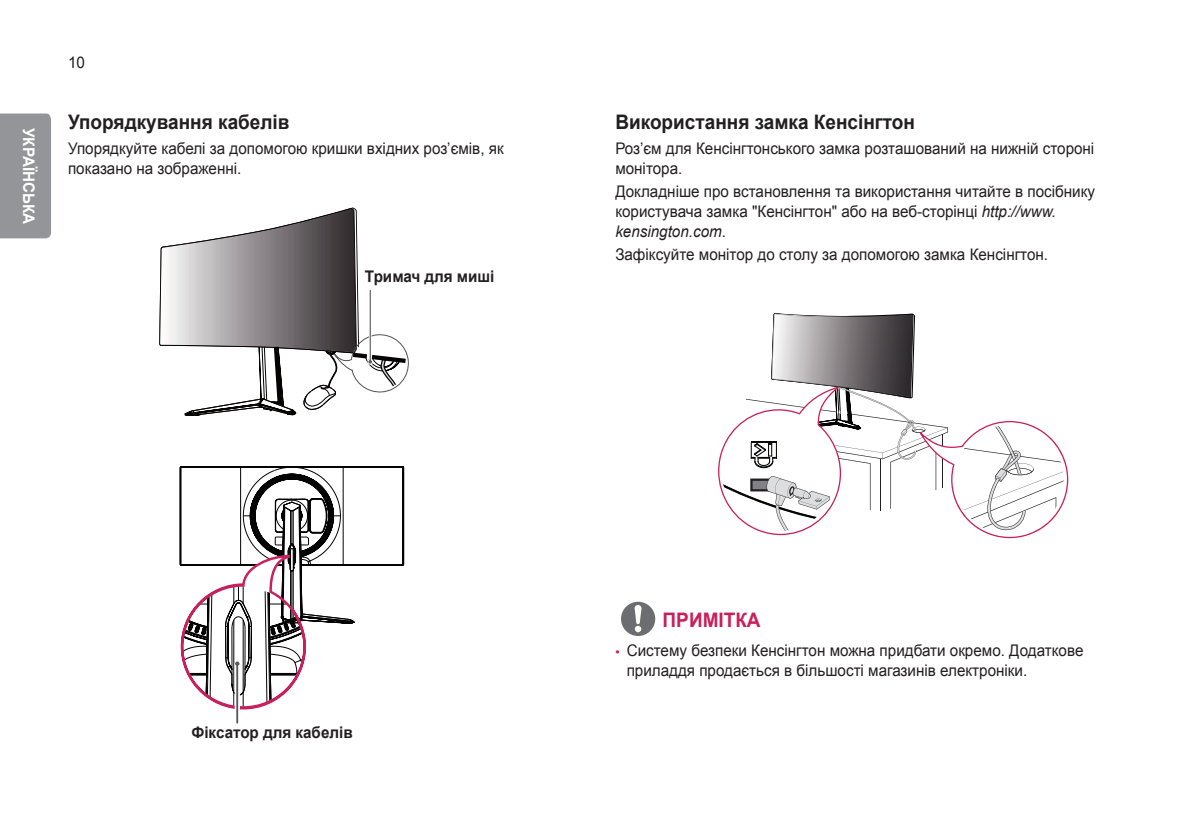
<style>
.page{position:relative;width:1191px;height:840px;background:#fff}
.page>*{position:absolute;margin:0;border:0;box-sizing:border-box;transform-origin:0 0}
.t1{font:700 20px "Arial";color:#231f20;scale:.95 1}
.t2{font:700 20px "Arial";color:#c8205d;scale:.95 1}
.t3{font:16px/20px "Arial";color:#231f20;scale:.95 1}
.t4{font:700 16px "Arial";color:#231f20;scale:.95 1}
.t5{font:700 16px "Arial";color:#fff;scale:.95 1}
.s1{font-style:italic}
.s2{font-family:"LG Smart";color:#c8205d}
</style>
<div class="page">
<div style="left:0;top:113px;width:51px;height:125px;background:#939598"></div>
<svg style="left:159px;top:207px;width:250px;height:208px"></svg>
<div style="left:235px;top:664px;width:5px;height:51px;background:#e3e3e3"></div>
<hr style="left:236px;top:665px;width:2px;height:57px;background:#57585a">
<svg style="left:180px;top:466px;width:224px;height:244px"></svg>
<svg style="left:718px;top:313px;width:351px;height:226px"></svg>
<img style="left:771px;top:313px;width:140px;height:84px">
<svg style="left:621px;top:601px;width:34px;height:34px"></svg>
<div style="left:635px;top:625px;width:6px;height:7px;background:#fff;border-radius:50%"></div>
<p class="t5" style="left:40px;top:128px;width:102px;rotate:90deg">УКРАЇНСЬКА</p>
<p class="t3" style="left:68px;top:53px;width:19px">10</p>
<p class="t1" style="left:68px;top:108px;width:235px">Упорядкування кабелів</p>
<p class="t3" style="left:68px;top:139px;width:460px">Упорядкуйте кабелі за допомогою кришки вхідних роз’ємів, як показано на зображенні.</p>
<p class="t4" style="left:365px;top:265px;width:138px">Тримач для миші</p>
<p class="t1" style="left:615px;top:108px;width:317px">Використання замка Кенсінгтон</p>
<p class="t3" style="left:615px;top:139px;width:506px">Роз’єм для Кенсінгтонського замка розташований на нижній стороні монітора.</p>
<p class="t3" style="left:615px;top:182px;width:506px">Докладніше про встановлення та використання читайте в посібнику користувача замка "Кенсінгтон" або на веб-сторінці <span class="s1">http://www. kensington.com</span>.</p>
<p class="t3" style="left:615px;top:244px;width:457px">Зафіксуйте монітор до столу за допомогою замка Кенсінгтон.</p>
<p class="t4" style="left:191px;top:721px;width:171px">Фіксатор для кабелів</p>
<p class="t2" style="left:662px;top:606px;width:105px">ПРИМІТКА</p>
<p class="t3" style="left:626px;top:640px;width:482px;text-indent:-11px"><span class="s2">•</span> Систему безпеки Кенсінгтон можна придбати окремо. Додаткове приладдя продається в більшості магазинів електроніки.</p>
</div>
